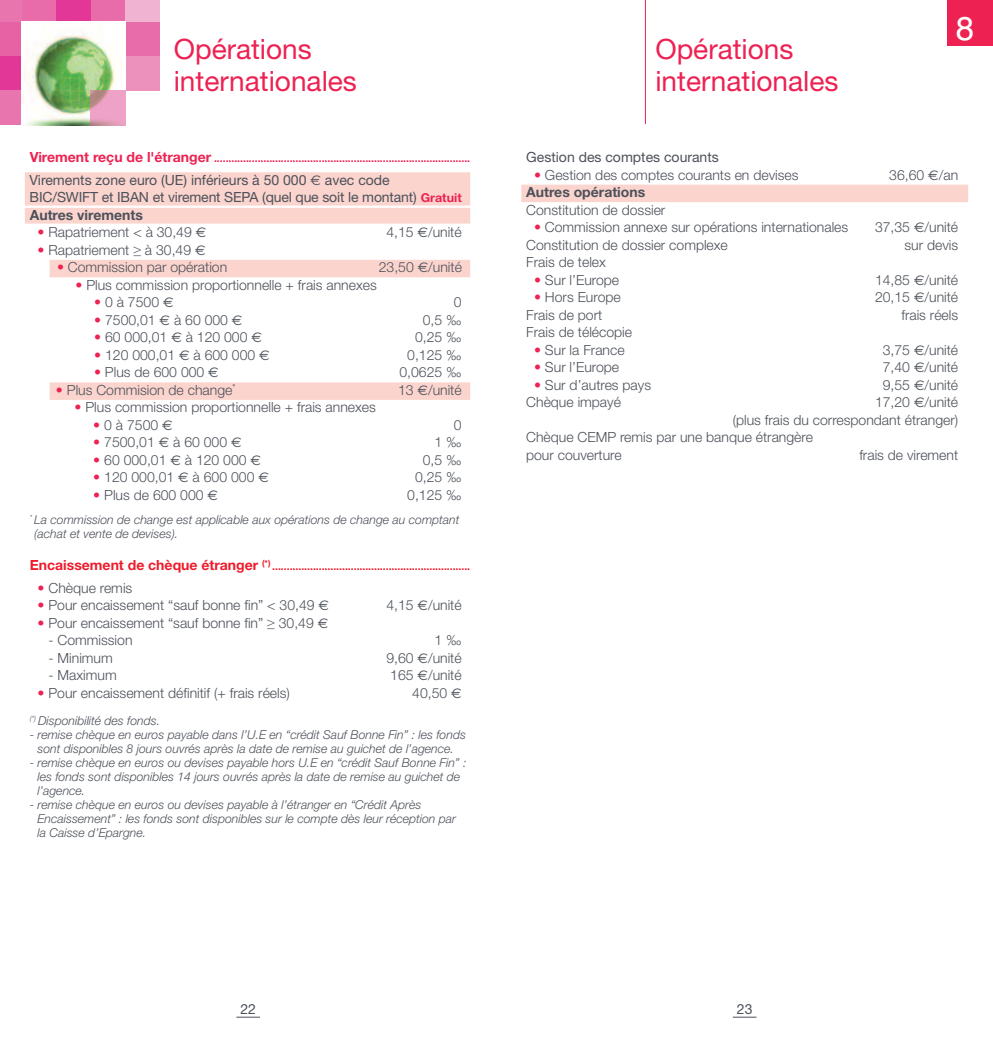
<style>
.page{position:relative;width:993px;height:1042px;background:#fff}
.page>*{position:absolute;margin:0;border:0;box-sizing:border-box;transform-origin:0 0}
.t1{font:33.25px "Helvetica";color:#fff}
.t2{font:28px/31.5px "Helvetica Neue";color:#ed2152}
.t3{font:14px "Helvetica Neue Light TT";color:#4c5159}
.t4{font:14px/17.5px "Helvetica Neue";color:#4c5159}
.t5{font:700 14px "Helvetica Neue";color:#4c5159}
.t6{font:italic 300 12.25px/14px "Helvetica Neue";color:#4c5159}
.t7{font:700 10.5px "Helvetica Neue";color:#ed2152}
.t8{font:700 10.5px "Helvetica Neue";color:#ee1b2c}
.s1{font-size:14px}
.s2{font-family:"Euro Sans"}
.s3{font-weight:700;font-size:12.25px;color:#ed2152}
.s4{font-weight:700}
.s5{color:#ed2152}
</style>
<div class="page">
<svg style="left:236px;top:1016px;width:24px;height:1px"></svg>
<svg style="left:733px;top:1016px;width:23px;height:1px"></svg>
<div style="left:946px;top:0;width:46px;height:46px;background:#ed2152"></div>
<div style="left:25px;top:172px;width:445px;height:34px;background:#fbd4ce"></div>
<div style="left:25px;top:208px;width:445px;height:16px;background:#fbd4ce"></div>
<div style="left:50px;top:260px;width:420px;height:17px;background:#fbd4ce"></div>
<div style="left:50px;top:382px;width:420px;height:18px;background:#fbd4ce"></div>
<div style="left:521px;top:185px;width:446px;height:17px;background:#fbd4ce"></div>
<hr style="left:645px;top:0;width:1px;height:124px;background:#ed2152">
<div style="left:0;top:0;width:22px;height:22px;background:#e975ae"></div>
<div style="left:22px;top:0;width:35px;height:22px;background:#e86ca9"></div>
<div style="left:56px;top:0;width:35px;height:22px;background:#e23796"></div>
<div style="left:91px;top:0;width:34px;height:22px;background:#e86ca9"></div>
<div style="left:125px;top:0;width:34px;height:22px;background:#f1b3d2"></div>
<div style="left:125px;top:22px;width:34px;height:35px;background:#e86ca9"></div>
<div style="left:125px;top:56px;width:34px;height:35px;background:#ec90bc"></div>
<div style="left:0;top:22px;width:22px;height:35px;background:#e761a5"></div>
<div style="left:0;top:56px;width:22px;height:35px;background:#e23796"></div>
<div style="left:0;top:91px;width:22px;height:34px;background:#e975ae"></div>
<img style="left:23px;top:28px;width:102px;height:97px">
<img style="left:91px;top:91px;width:34px;height:34px">
<h2 class="t2" style="left:174px;top:33px;width:185px">Opérations internationales</h2>
<p class="t7" style="left:30px;top:155px;width:442px"><span class="s1">Virement reçu de l'étranger</span> ........................................................................................</p>
<p class="t4" style="left:30px;top:171px;width:433px">Virements zone euro (UE) inférieurs à 50 000 <span class="s2">€</span> avec code<br>BIC/SWIFT et IBAN et virement SEPA (quel que soit le montant) <span class="s3">Gratuit<br></span><span class="s4">Autres virements</span></p>
<p class="t3" style="left:37px;top:224px;width:170px"><span class="s5">•</span> Rapatriement &lt; à 30,49 <span class="s2">€</span></p>
<p class="t3" style="left:386px;top:224px;width:77px">4,15 <span class="s2">€</span>/unité</p>
<p class="t3" style="left:38px;top:241px;width:169px"><span class="s5">•</span> Rapatriement ≥ à 30,49 <span class="s2">€</span></p>
<p class="t3" style="left:57px;top:259px;width:172px"><span class="s5">•</span> Commission par opération</p>
<p class="t3" style="left:378px;top:259px;width:85px">23,50 <span class="s2">€</span>/unité</p>
<p class="t3" style="left:75px;top:276px;width:303px"><span class="s5">•</span> Plus commission proportionnelle + frais annexes</p>
<p class="t3" style="left:94px;top:294px;width:81px"><span class="s5">•</span>0à7500<span class="s2">€</span></p>
<p class="t3" style="left:454px;top:294px;width:9px">0</p>
<p class="t3" style="left:94px;top:311px;width:150px"><span class="s5">•</span> 7500,01 <span class="s2">€</span> à 60 000 <span class="s2">€</span></p>
<p class="t3" style="left:422px;top:311px;width:40px">0,5 ‰</p>
<p class="t3" style="left:94px;top:329px;width:169px"><span class="s5">•</span> 60 000,01 <span class="s2">€</span> à 120 000 <span class="s2">€</span></p>
<p class="t3" style="left:415px;top:329px;width:48px">0,25 ‰</p>
<p class="t3" style="left:94px;top:346px;width:177px"><span class="s5">•</span> 120 000,01 <span class="s2">€</span> à 600 000 <span class="s2">€</span></p>
<p class="t3" style="left:407px;top:346px;width:56px">0,125 ‰</p>
<p class="t3" style="left:94px;top:364px;width:126px"><span class="s5">•</span> Plus de 600 000 <span class="s2">€</span></p>
<p class="t3" style="left:399px;top:364px;width:64px">0,0625 ‰</p>
<p class="t3" style="left:56px;top:381px;width:181px"><span class="s5">•</span> Plus Commision de change<sup>*</sup></p>
<p class="t3" style="left:398px;top:381px;width:65px">13 <span class="s2">€</span>/unité</p>
<p class="t3" style="left:75px;top:399px;width:303px"><span class="s5">•</span> Plus commission proportionnelle + frais annexes</p>
<p class="t3" style="left:93px;top:416px;width:81px"><span class="s5">•</span>0à7500<span class="s2">€</span></p>
<p class="t3" style="left:454px;top:416px;width:9px">0</p>
<p class="t3" style="left:93px;top:434px;width:150px"><span class="s5">•</span> 7500,01 <span class="s2">€</span> à 60 000 <span class="s2">€</span></p>
<p class="t3" style="left:434px;top:434px;width:29px">1 ‰</p>
<p class="t3" style="left:93px;top:451px;width:169px"><span class="s5">•</span> 60 000,01 <span class="s2">€</span> à 120 000 <span class="s2">€</span></p>
<p class="t3" style="left:422px;top:451px;width:40px">0,5 ‰</p>
<p class="t3" style="left:93px;top:469px;width:177px"><span class="s5">•</span> 120 000,01 <span class="s2">€</span> à 600 000 <span class="s2">€</span></p>
<p class="t3" style="left:415px;top:469px;width:48px">0,25 ‰</p>
<p class="t3" style="left:93px;top:486px;width:126px"><span class="s5">•</span> Plus de 600 000 <span class="s2">€</span></p>
<p class="t3" style="left:407px;top:486px;width:56px">0,125 ‰</p>
<p class="t6" style="left:34px;top:514px;width:426px;text-indent:-4px"><sup>*</sup> La commission de change est applicable aux opérations de change au comptant (achat et vente de devises).</p>
<p class="t8" style="left:30px;top:563px;width:442px"><span class="s1">Encaissement de chèque étranger</span> <sup>(*)</sup> ....................................................................</p>
<p class="t3" style="left:37px;top:579px;width:96px"><span class="s5">•</span> Chèque remis</p>
<p class="t3" style="left:37px;top:597px;width:293px"><span class="s5">•</span> Pour encaissement “sauf bonne fin” &lt; 30,49 <span class="s2">€</span></p>
<p class="t3" style="left:386px;top:597px;width:77px">4,15 <span class="s2">€</span>/unité</p>
<p class="t3" style="left:37px;top:614px;width:292px"><span class="s5">•</span> Pour encaissement “sauf bonne fin” ≥ 30,49 <span class="s2">€</span></p>
<p class="t3" style="left:48px;top:632px;width:85px">- Commission</p>
<p class="t3" style="left:434px;top:632px;width:29px">1 ‰</p>
<p class="t3" style="left:48px;top:649px;width:66px">- Minimum</p>
<p class="t3" style="left:386px;top:649px;width:77px">9,60 <span class="s2">€</span>/unité</p>
<p class="t3" style="left:48px;top:667px;width:70px">- Maximum</p>
<p class="t3" style="left:390px;top:667px;width:73px">165 <span class="s2">€</span>/unité</p>
<p class="t3" style="left:37px;top:684px;width:254px"><span class="s5">•</span> Pour encaissement définitif (+ frais réels)</p>
<p class="t3" style="left:412px;top:684px;width:51px">40,50 <span class="s2">€</span></p>
<p class="t6" style="left:30px;top:715px;width:132px"><sup>(*)</sup> Disponibilité des fonds.</p>
<p class="t6" style="left:30px;top:729px;width:437px;text-align:center">- remise chèque en euros payable dans l’U.E en “crédit Sauf Bonne Fin” : les fonds sont disponibles 8 jours ouvrés après la date de remise au guichet de l’agence.</p>
<p class="t6" style="left:37px;top:757px;width:430px;text-indent:-8px">- remise chèque en euros ou devises payable hors U.E en “crédit Sauf Bonne Fin” : les fonds sont disponibles 14 jours ouvrés après la date de remise au guichet de l’agence.</p>
<p class="t6" style="left:37px;top:799px;width:420px;text-indent:-8px">- remise chèque en euros ou devises payable à l’étranger en “Crédit Après<br>Encaissement” : les fonds sont disponibles sur le compte dès leur réception par la Caisse d’Epargne.</p>
<h2 class="t2" style="left:655px;top:33px;width:185px">Opérations internationales</h2>
<h1 class="t1" style="left:955px;top:10px;width:20px">8</h1>
<p class="t4" style="left:526px;top:148px;width:194px">Gestion des comptes courants</p>
<p class="t3" style="left:534px;top:166px;width:266px"><span class="s5">•</span> Gestion des comptes courants en devises</p>
<p class="t3" style="left:889px;top:166px;width:70px">36,60 <span class="s2">€</span>/an</p>
<p class="t5" style="left:526px;top:187px;width:120px">Autres opérations</p>
<p class="t3" style="left:526px;top:201px;width:140px">Constitution de dossier</p>
<p class="t3" style="left:534px;top:219px;width:315px"><span class="s5">•</span> Commission annexe sur opérations internationales</p>
<p class="t3" style="left:874px;top:219px;width:85px">37,35 <span class="s2">€</span>/unité</p>
<p class="t3" style="left:526px;top:236px;width:203px">Constitution de dossier complexe</p>
<p class="t3" style="left:904px;top:236px;width:55px">sur devis</p>
<p class="t3" style="left:526px;top:254px;width:81px">Frais de telex</p>
<p class="t3" style="left:534px;top:271px;width:87px"><span class="s5">•</span> Sur l’Europe</p>
<p class="t3" style="left:874px;top:271px;width:85px">14,85 <span class="s2">€</span>/unité</p>
<p class="t3" style="left:534px;top:289px;width:88px"><span class="s5">•</span> Hors Europe</p>
<p class="t3" style="left:874px;top:289px;width:85px">20,15 <span class="s2">€</span>/unité</p>
<p class="t3" style="left:526px;top:306px;width:77px">Frais de port</p>
<p class="t3" style="left:901px;top:306px;width:58px">frais réels</p>
<p class="t3" style="left:526px;top:324px;width:107px">Frais de télécopie</p>
<p class="t3" style="left:534px;top:341px;width:92px"><span class="s5">•</span> Sur la France</p>
<p class="t3" style="left:882px;top:341px;width:77px">3,75 <span class="s2">€</span>/unité</p>
<p class="t3" style="left:534px;top:359px;width:87px"><span class="s5">•</span> Sur l’Europe</p>
<p class="t3" style="left:882px;top:359px;width:77px">7,40 <span class="s2">€</span>/unité</p>
<p class="t3" style="left:534px;top:376px;width:119px"><span class="s5">•</span> Sur d’autres pays</p>
<p class="t3" style="left:882px;top:376px;width:77px">9,55 <span class="s2">€</span>/unité</p>
<p class="t3" style="left:526px;top:394px;width:96px">Chèque impayé</p>
<p class="t3" style="left:874px;top:394px;width:85px">17,20 <span class="s2">€</span>/unité</p>
<p class="t3" style="left:732px;top:411px;width:227px">(plus frais du correspondant étranger)</p>
<p class="t3" style="left:526px;top:429px;width:288px">Chèque CEMP remis par une banque étrangère</p>
<p class="t3" style="left:526px;top:446px;width:97px">pour couverture</p>
<p class="t3" style="left:859px;top:446px;width:100px">frais de virement</p>
<p class="t4" style="left:240px;top:1000px;width:17px">22</p>
<p class="t4" style="left:736px;top:1000px;width:17px">23</p>
</div>
